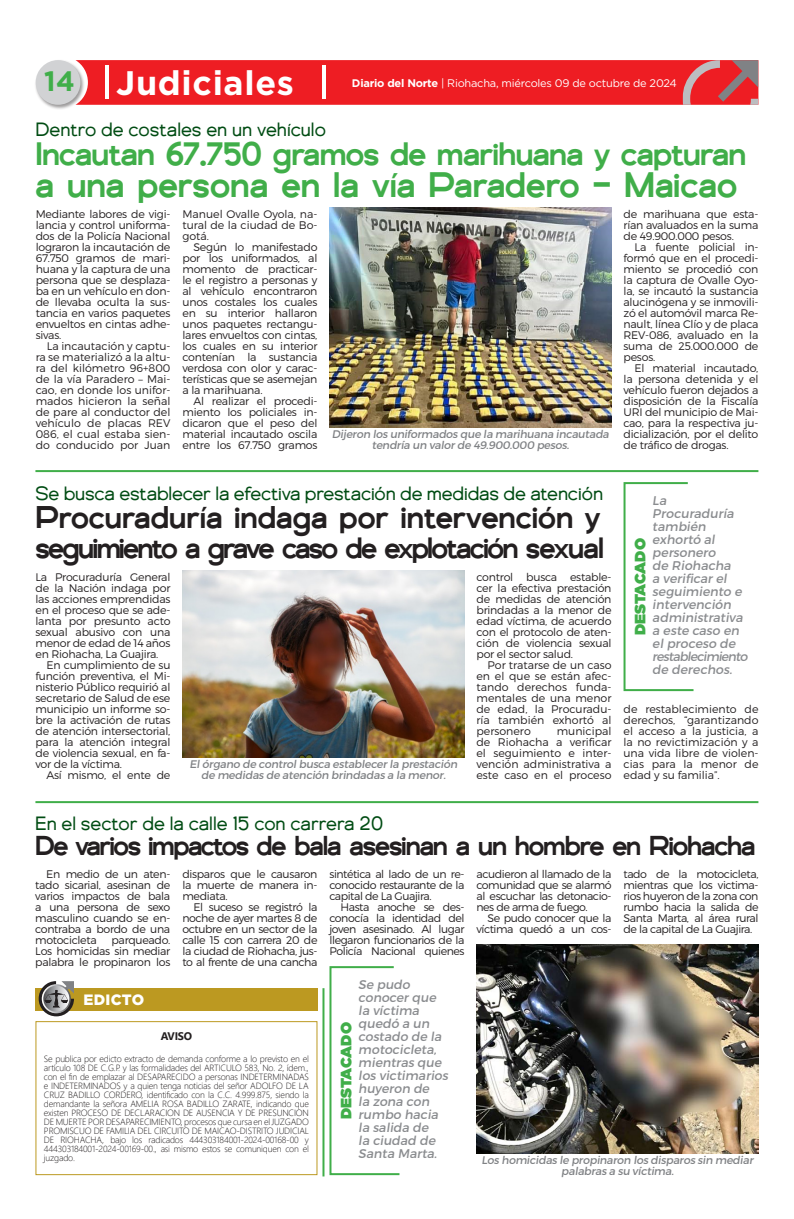
<style>
.page{position:relative;width:794px;height:1219px;background:#fff}
.page>*{position:absolute;margin:0;border:0;box-sizing:border-box;transform-origin:0 0}
.Título_medio_34pt{font:500 35px "Genova";color:#40ae49}
.Capitular{font:700 34px "Gotham";letter-spacing:.02em;color:#fff}
.Título_medio_34pt-2{font:500 32px "Genova";letter-spacing:-.02em;color:#40ae49}
.Titulo_Medio_30Pt{font:500 31px "Genova";color:#231f20}
.Titulo_Medio_30Pt-2{font:500 29px "Genova";letter-spacing:-.06em;color:#231f20}
.Capitular-2{font:700 28px "Gotham";color:#40ae49}
.Titulo_Medio_30Pt-3{font:500 27px "Genova";letter-spacing:-.04em;color:#231f20}
.Antetitulo{font:19px "Genova";letter-spacing:-.01em;color:#004c13}
.Destacado_Segoe_Bold{font:900 15px "Gotham";color:#40ae49}
.Título_18_pt{font:900 15px "Gotham";letter-spacing:.02em;color:#fff}
.Destacado{font:12.6px/13px "Trueno Rg It";color:#8a8c8f}
.Texto{font:11px/11px "Trueno Lt";letter-spacing:-.02em;color:#231f20;text-align:justify}
.Texto_sin_sangrias{font:11px/11px "Trueno Lt";letter-spacing:-.02em;color:#231f20;text-align:justify}
.Pié_de_foto{font:11px/11px "Trueno Rg It";letter-spacing:-.02em;color:#808285;text-align:center}
.Texto-2{font:11px "Gotham";letter-spacing:-.02em;color:#fff}
.Texto-3{font:11px/11px "Trueno Lt";letter-spacing:-.04em;color:#231f20;text-align:right}
.Pie_de_Foto{font:700 11px "Segoe UI";letter-spacing:-.02em;color:#231f20}
.Pie_de_Foto-2{font:300 9px/9px "Segoe UI";letter-spacing:-.02em;color:#231f20;text-align:justify}
.s1{font-weight:700}
</style>
<div class="page">
<svg style="left:85px;top:60px;width:673px;height:45px;background:#eb2329"></svg>
<div style="left:35px;top:59px;width:50px;height:51px;background:#231f20;opacity:.45"></div>
<div style="left:36px;top:60px;width:44px;height:45px;background:#d1d2d4;border-radius:50%"></div>
<hr style="left:105px;top:66px;width:4px;height:33px;background:#fff">
<hr style="left:322px;top:66px;width:3px;height:33px;background:#fff">
<div style="left:35px;top:988px;width:282px;height:22px;background:#bc9921"></div>
<svg style="left:39px;top:981px;width:35px;height:35px"></svg>
<div style="left:35px;top:1021px;width:282px;height:154px;border:1px solid #bc9921"></div>
<hr style="left:322px;top:988px;width:2px;height:188px;background:#40ae49">
<img style="left:329px;top:207px;width:282px;height:220px">
<hr style="left:35px;top:470px;width:723px;height:2px;background:#40ae49">
<hr style="left:35px;top:801px;width:723px;height:2px;background:#40ae49">
<img style="left:182px;top:570px;width:282px;height:187px">
<svg style="left:623px;top:482px;width:71px;height:210px"></svg>
<svg style="left:329px;top:966px;width:71px;height:210px"></svg>
<img style="left:476px;top:944px;width:282px;height:209px">
<p class="Capitular" style="left:116px;top:61px;width:179px">Judiciales</p>
<p class="Capitular-2" style="left:44px;top:62px;width:32px">14</p>
<p class="Texto-2" style="left:352px;top:76px;width:326px"><span class="s1">Diario del Norte</span> | Riohacha, miércoles 09 de octubre de 2024</p>
<p class="Antetitulo" style="left:35px;top:119px;width:292px">Dentro de costales en un vehículo</p>
<p class="Título_medio_34pt-2" style="left:35px;top:135px;width:712px">Incautan 67.750 gramos de marihuana y capturan</p>
<p class="Título_medio_34pt" style="left:35px;top:164px;width:703px">a una persona en la vía Paradero – Maicao</p>
<p class="Texto_sin_sangrias" style="left:36px;top:208px;width:136px">Mediante labores de vigi&shy;lancia y control uniforma&shy;dos de la Policía Nacional lograron la incautación de 67.750 gramos de mari&shy;huana y la captura de una persona que se desplaza&shy;ba en un vehículo en don&shy;de llevaba oculta la sus&shy;tancia en varios paquetes envueltos en cintas adhe&shy;sivas.</p>
<p class="Texto" style="left:36px;top:340px;width:136px;text-indent:11px">La incautación y captu&shy;ra se materializó a la altu&shy;ra del kilómetro 96+800 de la vía Paradero – Mai&shy;cao, en donde los unifor&shy;mados hicieron la señal de pare al conductor del vehículo de placas REV 086, el cual estaba sien&shy;do conducido por Juan</p>
<p class="Texto" style="left:182px;top:208px;width:136px">Manuel Ovalle Oyola, na&shy;tural de la ciudad de Bo&shy;gotá.</p>
<p class="Texto" style="left:182px;top:241px;width:136px;text-indent:11px">Según lo manifestado por los uniformados, al momento de practicar&shy;le el registro a personas y al vehículo encontraron unos costales los cuales en su interior hallaron unos paquetes rectangu&shy;lares envueltos con cintas, los cuales en su interior contenían la sustancia verdosa con olor y carac&shy;terísticas que se asemejan a la marihuana.</p>
<p class="Texto" style="left:182px;top:395px;width:136px;text-indent:11px">Al realizar el procedi&shy;miento los policiales in&shy;dicaron que el peso del material incautado oscila entre los 67.750 gramos</p>
<p class="Pié_de_foto" style="left:332px;top:429px;width:279px">Dijeron los uniformados que la marihuana incautada tendría un valor de 49.900.000 pesos.</p>
<p class="Texto" style="left:623px;top:208px;width:136px">de marihuana que esta&shy;rían avaluados en la suma de 49.900.000 pesos.</p>
<p class="Texto" style="left:623px;top:241px;width:136px;text-indent:11px">La fuente policial in&shy;formó que en el procedi&shy;miento se procedió con la captura de Ovalle Oyo&shy;la, se incautó la sustancia alucinógena y se inmovili&shy;zó el automóvil marca Re&shy;nault, línea Clío y de placa REV-086, avaluado en la suma de 25.000.000 de pesos.</p>
<p class="Texto" style="left:623px;top:362px;width:136px;text-indent:11px">El material incautado, la persona detenida y el vehículo fueron dejados a disposición de la Fiscalía URI del municipio de Mai&shy;cao, para la respectiva ju&shy;dicialización, por el delito de tráfico de drogas.</p>
<p class="Antetitulo" style="left:35px;top:482px;width:569px">Se busca establecer la efectiva prestación de medidas de atención</p>
<p class="Titulo_Medio_30Pt" style="left:35px;top:498px;width:566px">Procuraduría indaga por intervención y</p>
<p class="Titulo_Medio_30Pt-2" style="left:35px;top:530px;width:570px">seguimiento a grave caso de explotación sexual</p>
<p class="Texto_sin_sangrias" style="left:35px;top:571px;width:136px">La Procuraduría General de la Nación indaga por las acciones emprendidas en el proceso que se ade&shy;lanta por presunto acto sexual abusivo con una menor de edad de 14 años en Riohacha, La Guajira.</p>
<p class="Texto" style="left:35px;top:659px;width:136px;text-indent:11px">En cumplimiento de su función preventiva, el Mi&shy;nisterio Público requirió al secretario de Salud de ese municipio un informe so&shy;bre la activación de rutas de atención intersectorial, para la atención integral de violencia sexual, en fa&shy;vor de la víctima.</p>
<p class="Texto" style="left:46px;top:769px;width:125px">Así mismo, el ente de</p>
<p class="Pié_de_foto" style="left:190px;top:759px;width:269px">El órgano de control busca establecer la prestación de medidas de atención brindadas a la menor.</p>
<p class="Texto" style="left:476px;top:571px;width:136px">control busca estable&shy;cer la efectiva prestación de medidas de atención brindadas a la menor de edad víctima, de acuerdo con el protocolo de aten&shy;ción de violencia sexual por el sector salud.</p>
<p class="Texto" style="left:476px;top:659px;width:136px;text-indent:11px">Por tratarse de un caso en el que se están afec&shy;tando derechos funda&shy;mentales de una menor de edad, la Procuradu&shy;ría también exhortó al personero</p>
<p class="Texto" style="left:476px;top:725px;width:136px;text-indent:80px">municipal de Riohacha a verificar el seguimiento e inter&shy;vención administrativa a este caso en el proceso</p>
<p class="Destacado" style="left:652px;top:494px;width:97px">La<br>Procuraduría también exhortó al personero<br>de Riohacha<br>a verificar el seguimiento e intervención administrativa a este caso en el proceso de restablecimiento de derechos.</p>
<p class="Destacado_Segoe_Bold" style="left:629px;top:635px;width:98px;rotate:-90deg">DESTACADO</p>
<p class="Texto" style="left:623px;top:703px;width:136px">de restablecimiento de derechos, “garantizando el acceso a la justicia, a la no revictimización y a una vida libre de violen&shy;cias para la menor de edad y su familia”.</p>
<p class="Antetitulo" style="left:35px;top:812px;width:350px">En el sector de la calle 15 con carrera 20</p>
<p class="Titulo_Medio_30Pt-3" style="left:35px;top:829px;width:721px">De varios impactos de bala asesinan a un hombre en Riohacha</p>
<p class="Texto" style="left:35px;top:868px;width:136px;text-indent:11px">En medio de un aten&shy;tado sicarial, asesinan de varios impactos de bala a una persona de sexo masculino cuando se en&shy;contraba a bordo de una motocicleta</p>
<p class="Texto" style="left:329px;top:868px;width:136px">sintética al lado de un re&shy;conocido restaurante de la capital de La Guajira.</p>
<p class="Texto" style="left:329px;top:901px;width:136px;text-indent:11px">Hasta anoche se des&shy;conocía la identidad del joven asesinado. Al lugar llegaron funcionarios de la Policía Nacional quienes</p>
<p class="Texto" style="left:182px;top:868px;width:136px">disparos que le causaron la muerte de manera in&shy;mediata.</p>
<p class="Texto" style="left:182px;top:901px;width:136px;text-indent:11px">El suceso se registró la noche de ayer martes 8 de octubre en un sector de la calle 15 con carrera 20 de la ciudad de Riohacha, jus&shy;to al frente de una cancha</p>
<p class="Texto" style="left:476px;top:868px;width:136px">acudieron al llamado de la comunidad que se alarmó al escuchar las detonacio&shy;nes de arma de fuego.</p>
<p class="Texto-3" style="left:476px;top:912px;width:136px">Se pudo conocer que la víctima quedó a un cos-</p>
<p class="Texto" style="left:623px;top:868px;width:136px">tado de la motocicleta, mientras que los victima&shy;rios huyeron de la zona con rumbo hacia la salida de Santa Marta, al área rural de la capital de La Guajira.</p>
<p class="Texto" style="left:35px;top:934px;width:136px;text-indent:76px">parqueado.<br>Los homicidas sin mediar palabra le propinaron los</p>
<p class="Título_18_pt" style="left:83px;top:989px;width:62px">EDICTO</p>
<p class="Pie_de_Foto" style="left:161px;top:1026px;width:33px">AVISO</p>
<p class="Pie_de_Foto-2" style="left:44px;top:1053px;width:266px">Se publica por edicto extracto de demanda conforme a lo previsto en el artículo 108 DE C.G.P. y las formalidades del ARTICULO 583, No. 2, ídem., con el fin de emplazar al DESAPARECIDO a personas INDETERMINADAS e INDETERMINADOS y a quien tenga noticias del señor ADOLFO DE LA CRUZ BADILLO CORDERO, identificado con la C.C. 4.999.875, siendo la demandante la señora AMELIA ROSA BADILLO ZARATE, indicando que existen PROCESO DE DECLARACION DE AUSENCIA Y DE PRESUNCION DE MUERTE POR DESAPARECIMIENTO, procesos que cursa en el JUZGADO PROMISCUO DE FAMILIA DEL CIRCUITO DE MAICAO-DISTRITO JUDICIAL DE RIOHACHA, bajo los radicados 444303184001-2024-00168-00 y 444303184001-2024-00169-00., asi mismo estos se comuniquen con el juzgado.</p>
<p class="Destacado" style="left:358px;top:978px;width:91px">Se pudo conocer que la víctima quedó a un costado de la motocicleta, mientras que los victimarios huyeron de<br>la zona con rumbo hacia la salida de<br>la ciudad de<br>Santa Marta.</p>
<p class="Destacado_Segoe_Bold" style="left:335px;top:1119px;width:98px;rotate:-90deg">DESTACADO</p>
<p class="Pié_de_foto" style="left:481px;top:1155px;width:273px">Los homicidas le propinaron los disparos sin mediar palabras a su víctima.</p>
</div>
